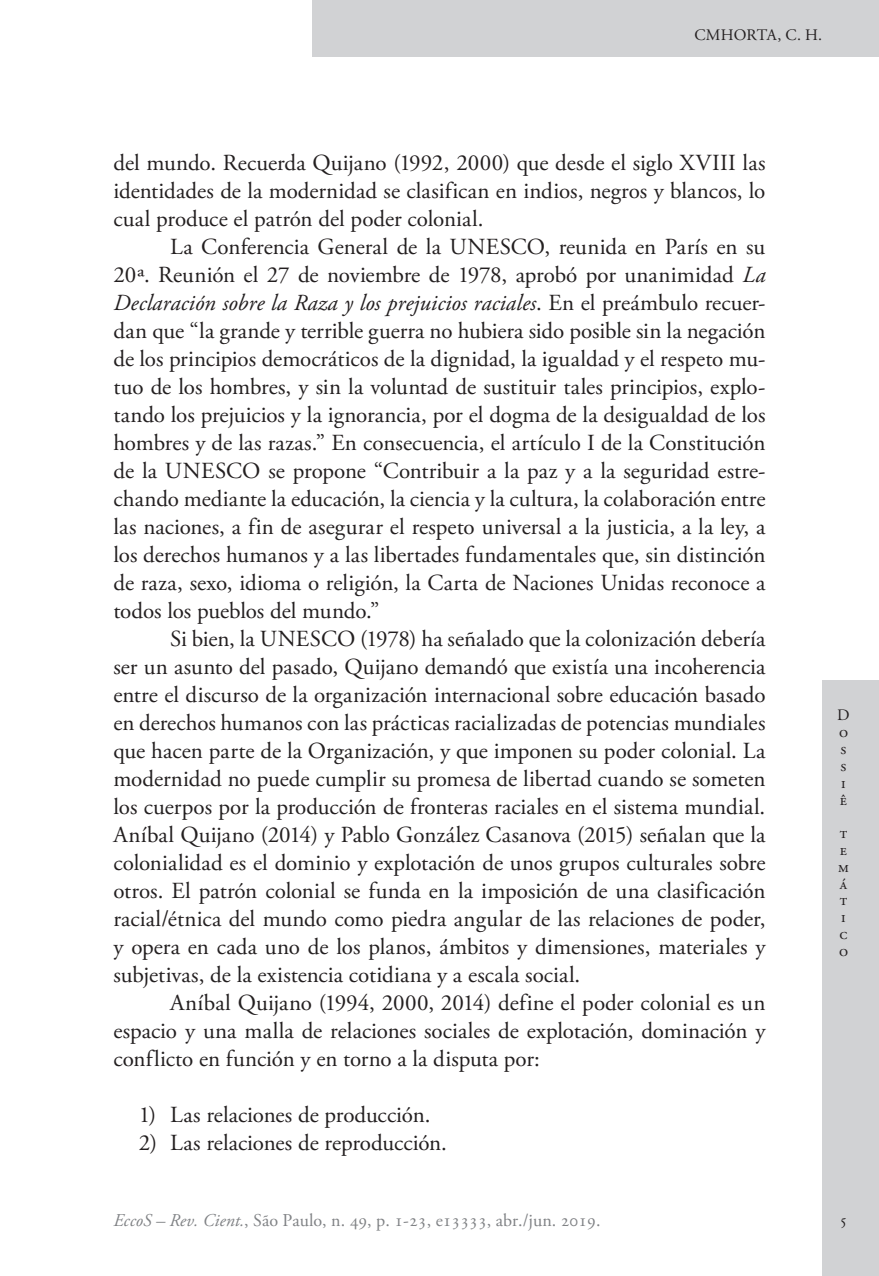
<style>
.page{position:relative;width:879px;height:1276px;background:#fff}
.page>*{position:absolute;margin:0;border:0;box-sizing:border-box;transform-origin:0 0}
.Ec_Normal{font:23px/28px "Adobe Garamond Pro";letter-spacing:-.005em;color:#231f20;text-align:justify}
.Ec_Normal_-_com_boli{font:23px "Adobe Garamond Pro";letter-spacing:-.005em;color:#231f20}
.t1{font:18px "Adobe Garamond Pro";color:#808285}
.t2{font:16px/16.8px "Adobe Garamond Pro";letter-spacing:-.005em;color:#231f20}
.s1{font-style:italic}
</style>
<div class="page">
<div style="left:312px;top:0;width:567px;height:57px;background:#d1d2d4"></div>
<div style="left:822px;top:680px;width:57px;height:596px;background:#d1d2d4"></div>
<p class="t2" style="left:694px;top:27px;width:129px">CMHORTA, C. H.</p>
<p class="Ec_Normal" style="left:113px;top:150px;width:654px">del mundo. Recuerda Quijano (1992, 2000) que desde el siglo XVIII las identidades de la modernidad se clasifican en indios, negros y blancos, lo cual produce el patrón del poder colonial.</p>
<p class="Ec_Normal" style="left:113px;top:234px;width:654px;text-indent:57px">La Conferencia General de la UNESCO, reunida en París en su 20ª. Reunión el 27 de noviembre de 1978, aprobó por unanimidad <span class="s1">La Declaración sobre la Raza y los prejuicios raciales</span>. En el preámbulo recuer&shy;dan que “la grande y terrible guerra no hubiera sido posible sin la negación de los principios democráticos de la dignidad, la igualdad y el respeto mu&shy;tuo de los hombres, y sin la voluntad de sustituir tales principios, explo&shy;tando los prejuicios y la ignorancia, por el dogma de la desigualdad de los hombres y de las razas.” En consecuencia, el artículo I de la Constitución de la UNESCO se propone “Contribuir a la paz y a la seguridad estre&shy;chando mediante la educación, la ciencia y la cultura, la colaboración entre las naciones, a fin de asegurar el respeto universal a la justicia, a la ley, a los derechos humanos y a las libertades fundamentales que, sin distinción de raza, sexo, idioma o religión, la Carta de Naciones Unidas reconoce a todos los pueblos del mundo.”</p>
<p class="Ec_Normal" style="left:113px;top:626px;width:654px;text-indent:57px">Si bien, la UNESCO (1978) ha señalado que la colonización debería ser un asunto del pasado, Quijano demandó que existía una incoherencia entre el discurso de la organización internacional sobre educación basado en derechos humanos con las prácticas racializadas de potencias mundiales que hacen parte de la Organización, y que imponen su poder colonial. La modernidad no puede cumplir su promesa de libertad cuando se someten los cuerpos por la producción de fronteras raciales en el sistema mundial.<br>Aníbal Quijano (2014) y Pablo González Casanova (2015) señalan que la colonialidad es el dominio y explotación de unos grupos culturales sobre otros. El patrón colonial se funda en la imposición de una clasificación racial/étnica del mundo como piedra angular de las relaciones de poder, y opera en cada uno de los planos, ámbitos y dimensiones, materiales y subjetivas, de la existencia cotidiana y a escala social.</p>
<p class="Ec_Normal" style="left:113px;top:990px;width:653px;text-indent:57px">Aníbal Quijano (1994, 2000, 2014) define el poder colonial es un espacio y una malla de relaciones sociales de explotación, dominación y conflicto en función y en torno a la disputa por:</p>
<p class="Ec_Normal_-_com_boli" style="left:139px;top:1101px;width:293px">1) Las relaciones de producción.</p>
<p class="Ec_Normal_-_com_boli" style="left:139px;top:1129px;width:309px">2) Las relaciones de reproducción.</p>
<p class="t2" style="left:837px;top:707px;width:14px">D o s s i ê</p>
<p class="t2" style="left:838px;top:825px;width:12px">t e m á t i c o</p>
<p class="t1" style="left:113px;top:1209px;width:489px"><span class="s1">EccoS – Rev. Cient.</span>, São Paulo, n. 49, p. 1-23, e13333, abr./jun. 2019.</p>
<p class="t2" style="left:839px;top:1212px;width:9px">5</p>
</div>
